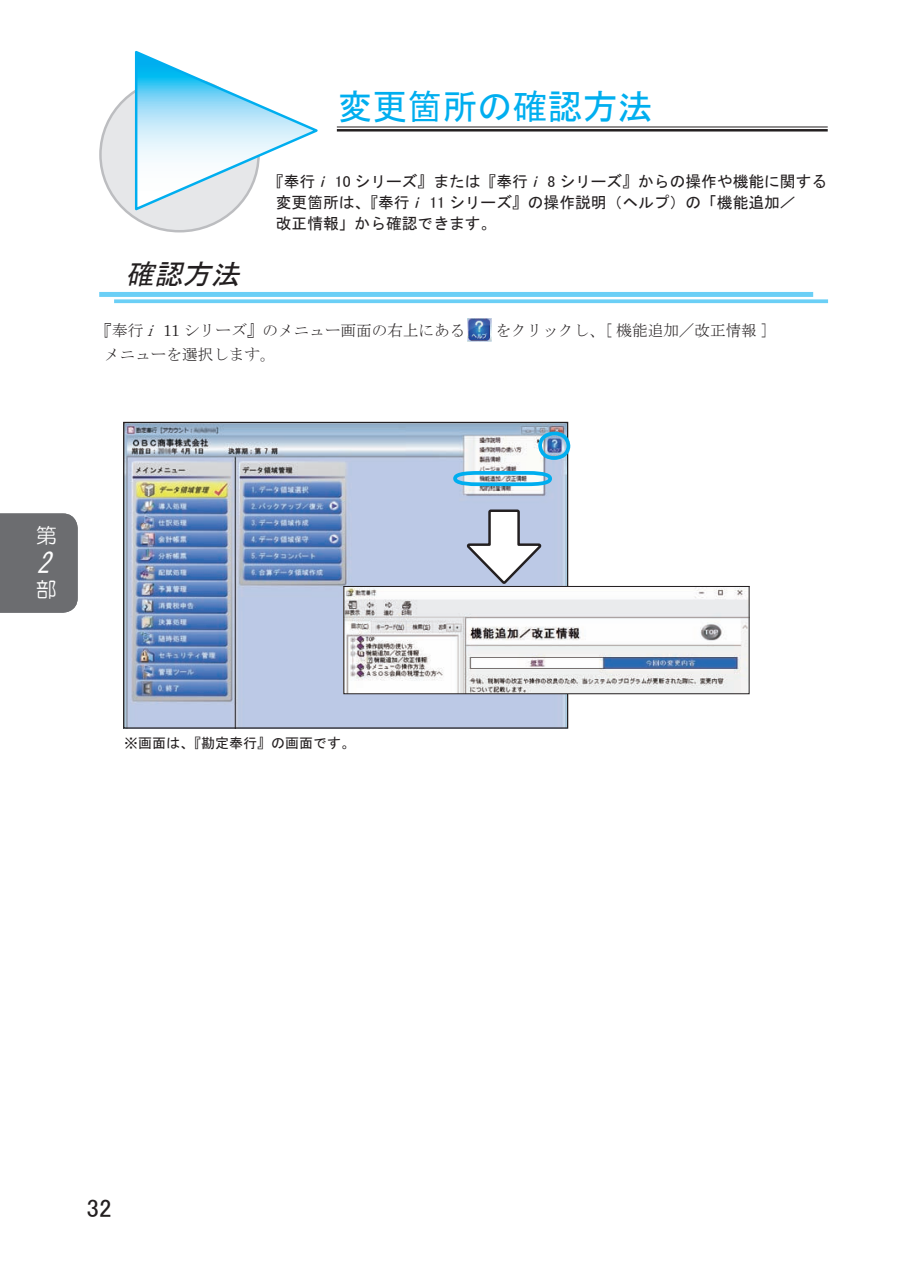
<style>
.page{position:relative;width:903px;height:1275px;background:#fff}
.page>*{position:absolute;margin:0;border:0;box-sizing:border-box;transform-origin:0 0}
.t1{font:35px "MS Gothic";color:#00aeef}
.t2{font:italic 28px "MS Gothic";color:#fff;scale:.88 1}
.t3{font:italic 27.82px "MS Gothic";color:#231f20}
.t4{font:25.2px "MS P Gothic";color:#231f20}
.t5{font:21px "HG Maru Gothic MPRO";color:#fff}
.t6{font:15.75px/21px "MS Gothic";color:#231f20}
.t7{font:15.75px "MS Mincho";color:#231f20}
.t8{font:14px "MS Gothic";color:#231f20}
.s1{font-style:italic}
.s2{font-family:"MS P Gothic"}
.s3{font-family:"Century"}
</style>
<div class="page">
<hr style="left:337px;top:127px;width:491px;height:1px;background:#231f20">
<hr style="left:337px;top:129px;width:491px;height:3px;background:#231f20">
<div style="left:100px;top:78px;width:159px;height:153px;background:#e6e7e9;border-radius:50%"></div>
<svg style="left:134px;top:51px;width:184px;height:162px"></svg>
<div style="left:0;top:513px;width:78px;height:100px;background:#6c6d70"></div>
<div style="left:99px;top:292px;width:714px;height:5px;background:#6bcff6"></div>
<svg style="left:114px;top:299px;width:714px;height:4px;background:#79d3f6"></svg>
<img style="left:467px;top:318px;width:24px;height:23px">
<img style="left:125px;top:424px;width:441px;height:303px">
<div style="left:123px;top:422px;width:445px;height:307px;border:1px solid #231f20"></div>
<svg style="left:451px;top:469px;width:103px;height:19px"></svg>
<div style="left:538px;top:432px;width:32px;height:28px;border:4px solid #00aeef;border-radius:50%"></div>
<img style="left:346px;top:588px;width:401px;height:104px">
<div style="left:344px;top:586px;width:405px;height:108px;border:1px solid #231f20"></div>
<svg style="left:465px;top:508px;width:78px;height:78px"></svg>
<h1 class="t1" style="left:338px;top:89px;width:316px">変更箇所の確認方法</h1>
<p class="t6" style="left:276px;top:171px;width:553px;text-indent:-8px">『奉行<span class="s1">ｉ</span><span class="s2">10</span> シリーズ』または『奉行<span class="s1">ｉ</span><span class="s2">8</span> シリーズ』からの操作や機能に関する変更箇所は、『奉行<span class="s1">ｉ</span><span class="s2">11</span> シリーズ』の操作説明（ヘルプ）の「機能追加／<br>改正情報」から確認できます。</p>
<h3 class="t3" style="left:97px;top:260px;width:150px">　確認方法</h3>
<p class="t7" style="left:96px;top:322px;width:370px">『奉行<span class="s1">ｉ</span><span class="s3">11</span> シリーズ』のメニュー画面の右上にある</p>
<p class="t7" style="left:496px;top:322px;width:274px">をクリックし、[ 機能追加／改正情報 ]</p>
<p class="t7" style="left:104px;top:347px;width:173px">メニューを選択します。</p>
<h3 class="t5" style="left:36px;top:525px;width:22px">第</h3>
<h2 class="t2" style="left:37px;top:549px;width:26px">2</h2>
<h3 class="t5" style="left:36px;top:579px;width:21px">部</h3>
<p class="t8" style="left:124px;top:736px;width:232px">※画面は、『勘定奉行』の画面です。</p>
<h3 class="t4" style="left:87px;top:1195px;width:27px">32</h3>
</div>
